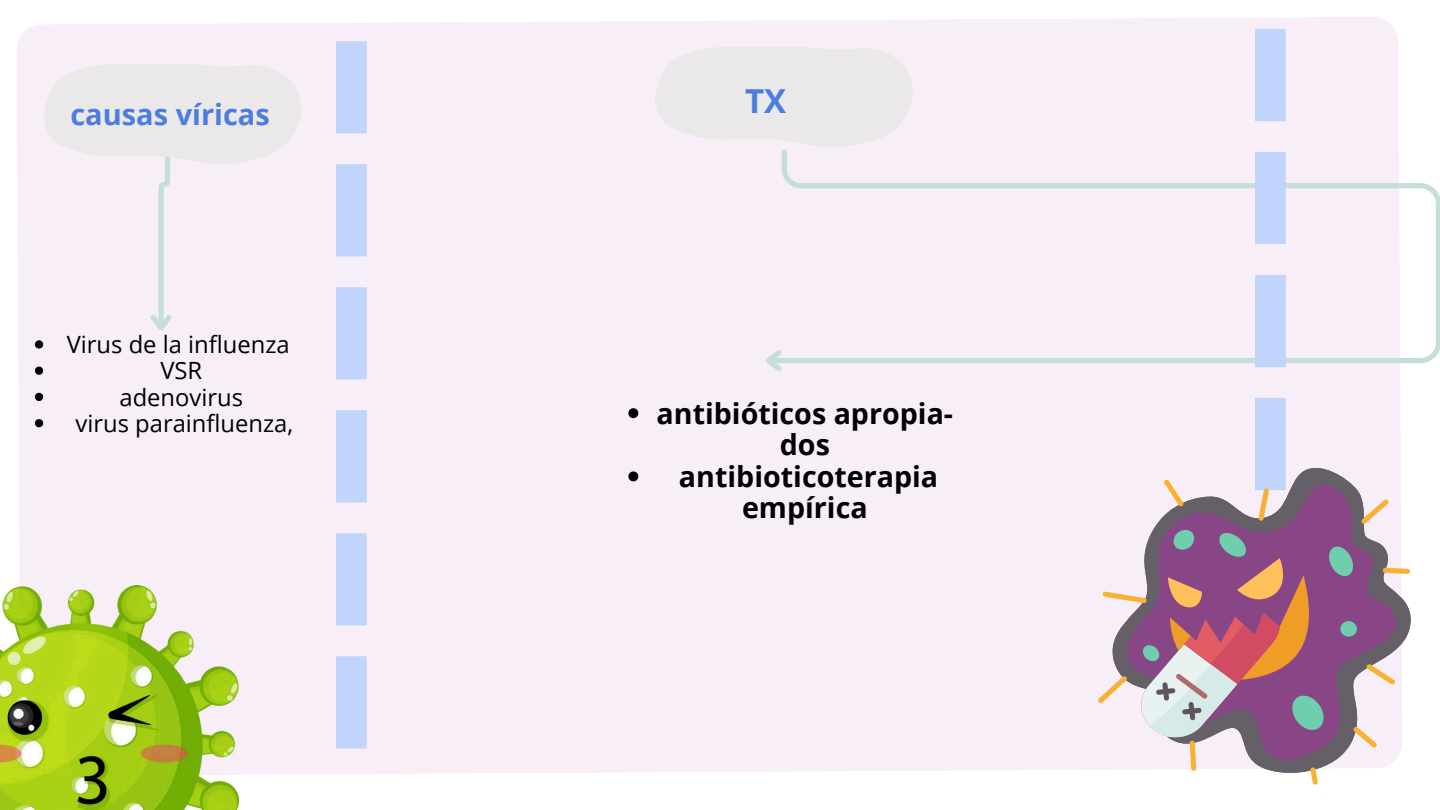
<style>
.page{position:relative;width:1440px;height:810px;background:#fff}
.page>*{position:absolute;margin:0;border:0;box-sizing:border-box;transform-origin:0 0}
.t1{font:700 33px "Open Sans";color:#4b7de0}
.t2{font:700 29px "Open Sans";color:#4b7de0}
.t3{font:700 28.6px/31.6px "Open Sans";color:#000;text-align:center}
.t4{font:23.8px/26.2px "Open Sans";color:#000;text-align:center}
</style>
<div class="page">
<div style="left:17px;top:17px;width:1377px;height:758px;background:#f8eef7"></div>
<svg style="left:655px;top:46px;width:259px;height:104px;background:#ece9ea"></svg>
<svg style="left:764px;top:147px;width:676px;height:219px;background:#f5eef5"></svg>
<svg style="left:760px;top:345px;width:26px;height:31px"></svg>
<svg style="left:336px;top:41px;width:31px;height:708px;background:#cdd9fa"></svg>
<img style="left:0;top:586px;width:239px;height:224px">
<svg style="left:1098px;top:29px;width:312px;height:756px;background:#dacad7"></svg>
<svg style="left:35px;top:63px;width:267px;height:286px;background:#f2ebf1"></svg>
<svg style="left:35px;top:367px;width:8px;height:8px"></svg>
<svg style="left:35px;top:393px;width:8px;height:8px"></svg>
<svg style="left:35px;top:419px;width:8px;height:8px"></svg>
<svg style="left:628px;top:408px;width:10px;height:10px"></svg>
<svg style="left:628px;top:471px;width:10px;height:10px"></svg>
<p class="t2" style="left:70px;top:94px;width:201px">causas víricas</p>
<p class="t4" style="left:67px;top:331px;width:228px">Virus de la influenza<br>VSR<br>adenovirus<br>virus parainfluenza,</p>
<h1 class="t1" style="left:745px;top:78px;width:43px">TX</h1>
<p class="t3" style="left:657px;top:397px;width:298px">antibióticos apropia&shy;dos antibioticoterapia empírica</p>
</div>
